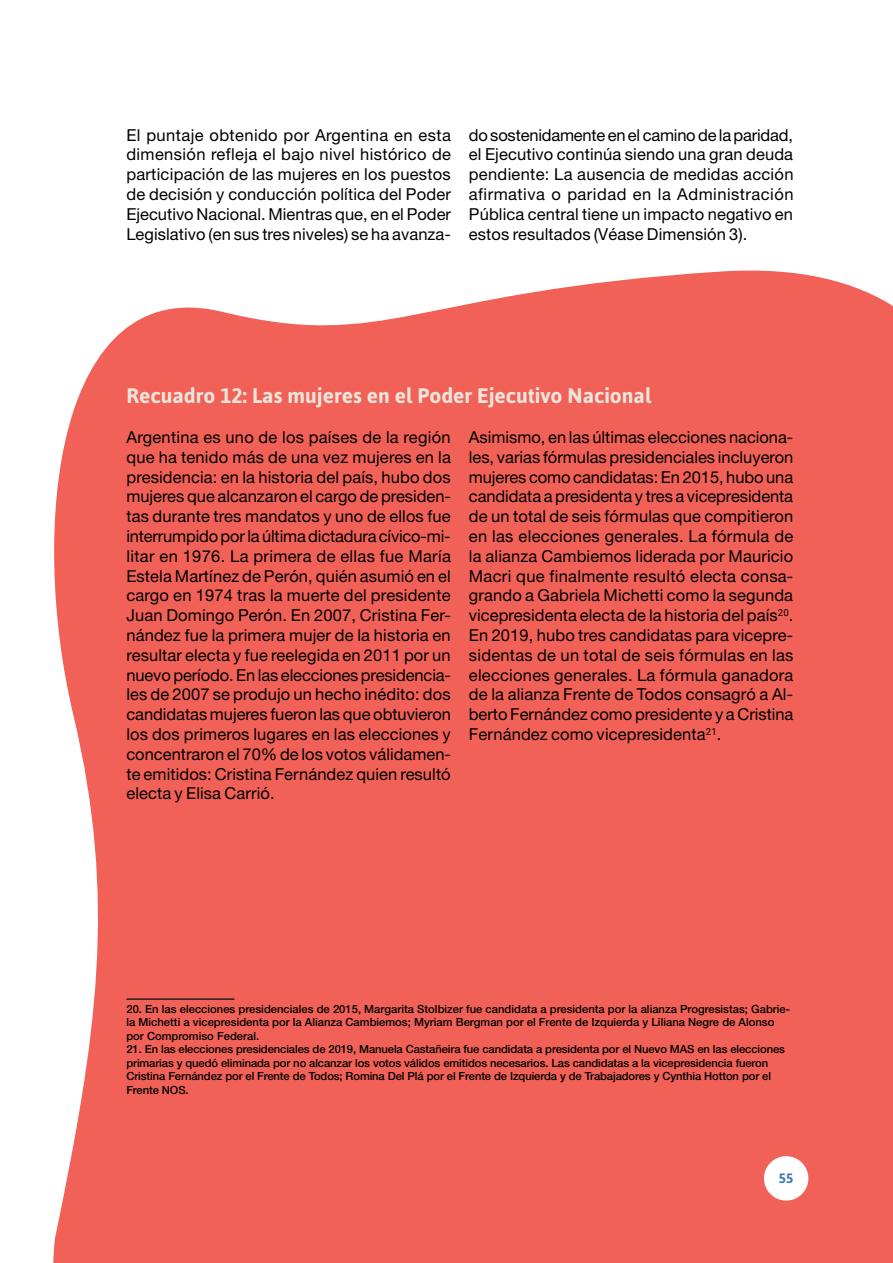
<style>
.page{position:relative;width:893px;height:1263px;background:#fff}
.page>*{position:absolute;margin:0;border:0;box-sizing:border-box;transform-origin:0 0}
.t1{font:700 21px "Asap";color:#ebe4da}
.t2{font:16.5px/19.8px "Helvetica Neue";letter-spacing:.005em;color:#000;text-align:justify}
.t3{font:700 13.5px "Asap";color:#3976bc}
.t4{font:500 11.25px/13.5px "Helvetica Neue";letter-spacing:-.01em;color:#000}
</style>
<div class="page">
<div style="left:53px;top:270px;width:840px;height:993px;background:#f16157"></div>
<hr style="left:126px;top:998px;width:108px;height:2px;background:#231f20">
<div style="left:764px;top:1156px;width:44px;height:44px;background:#fff;border-radius:50%"></div>
<p class="t2" style="left:126px;top:125px;width:326px">El puntaje obtenido por Argentina en esta dimensión refleja el bajo nivel histórico de participación de las mujeres en los puestos de decisión y conducción política del Poder Ejecutivo Nacional. Mientras que, en el Poder Legislativo (en sus tres niveles) se ha avanza-</p>
<p class="t2" style="left:469px;top:125px;width:326px">do sostenidamente en el camino de la paridad, el Ejecutivo continúa siendo una gran deuda pendiente: La ausencia de medidas acción afirmativa o paridad en la Administración Pública central tiene un impacto negativo en estos resultados (Véase Dimensión 3).</p>
<p class="t1" style="left:126px;top:382px;width:526px">Recuadro 12: Las mujeres en el Poder Ejecutivo Nacional</p>
<p class="t2" style="left:126px;top:427px;width:326px">Argentina es uno de los países de la región que ha tenido más de una vez mujeres en la presidencia: en la historia del país, hubo dos mujeres que alcanzaron el cargo de presiden&shy;tas durante tres mandatos y uno de ellos fue interrumpido por la última dictadura cívico-mi&shy;litar en 1976. La primera de ellas fue María Estela Martínez de Perón, quién asumió en el cargo en 1974 tras la muerte del presidente Juan Domingo Perón. En 2007, Cristina Fer&shy;nández fue la primera mujer de la historia en resultar electa y fue reelegida en 2011 por un nuevo período. En las elecciones presidencia&shy;les de 2007 se produjo un hecho inédito: dos candidatas mujeres fueron las que obtuvieron los dos primeros lugares en las elecciones y concentraron el 70% de los votos válidamen&shy;te emitidos: Cristina Fernández quien resultó electa y Elisa Carrió.</p>
<p class="t2" style="left:469px;top:427px;width:326px">Asimismo, en las últimas elecciones naciona&shy;les, varias fórmulas presidenciales incluyeron mujeres como candidatas: En 2015, hubo una candidata a presidenta y tres a vicepresidenta de un total de seis fórmulas que compitieron en las elecciones generales. La fórmula de la alianza Cambiemos liderada por Mauricio Macri que finalmente resultó electa consa&shy;grando a Gabriela Michetti como la segunda vicepresidenta electa de la historia del país<sup>20</sup>.<br>En 2019, hubo tres candidatas para vicepre&shy;sidentas de un total de seis fórmulas en las elecciones generales. La fórmula ganadora de la alianza Frente de Todos consagró a Al&shy;berto Fernández como presidente y a Cristina Fernández como vicepresidenta<sup>21</sup>.</p>
<p class="t4" style="left:126px;top:1002px;width:665px">20. En las elecciones presidenciales de 2015, Margarita Stolbizer fue candidata a presidenta por la alianza Progresistas; Gabrie&shy;la Michetti a vicepresidenta por la Alianza Cambiemos; Myriam Bergman por el Frente de Izquierda y Liliana Negre de Alonso por Compromiso Federal.</p>
<p class="t4" style="left:126px;top:1042px;width:660px">21. En las elecciones presidenciales de 2019, Manuela Castañeira fue candidata a presidenta por el Nuevo MAS en las elecciones primarias y quedó eliminada por no alcanzar los votos válidos emitidos necesarios. Las candidatas a la vicepresidencia fueron Cristina Fernández por el Frente de Todos; Romina Del Plá por el Frente de Izquierda y de Trabajadores y Cynthia Hotton por el Frente NOS.</p>
<p class="t3" style="left:779px;top:1169px;width:16px">55</p>
</div>
